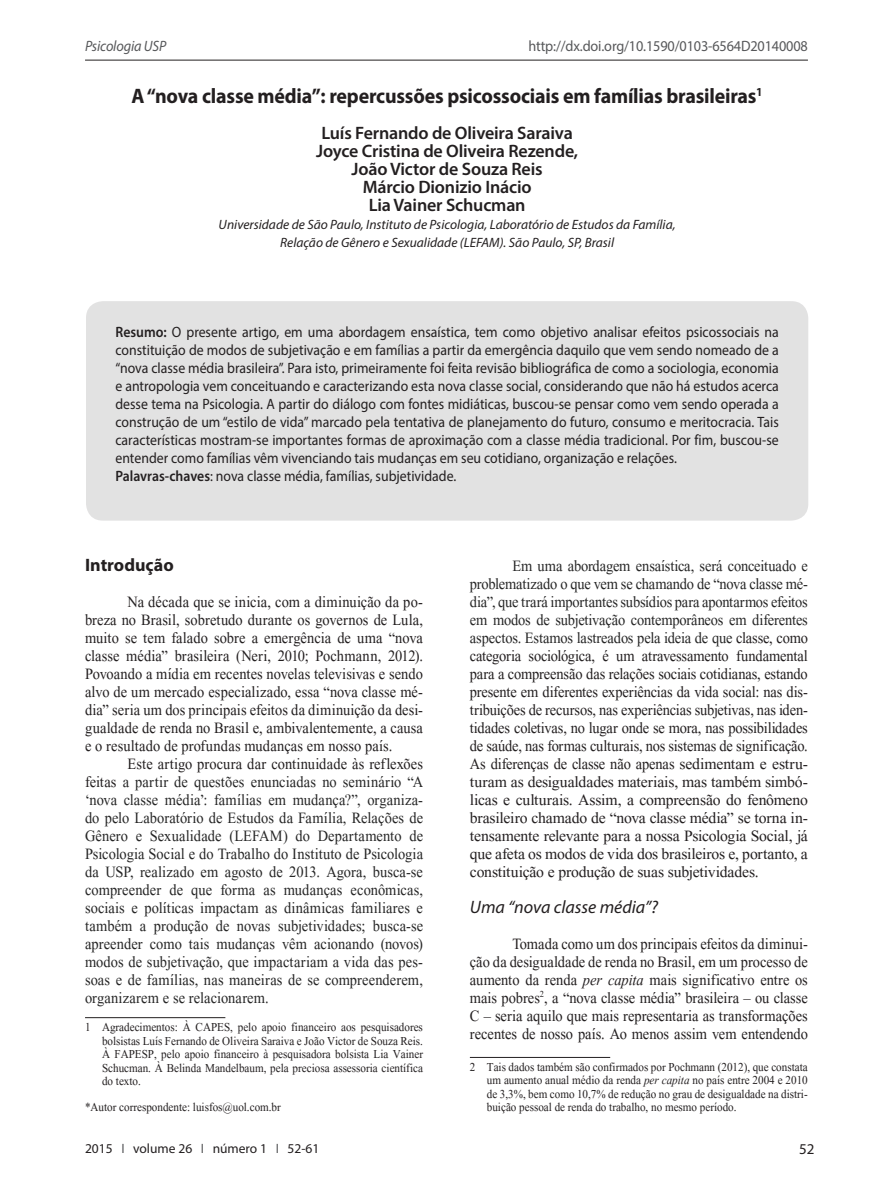
<style>
.page{position:relative;width:893px;height:1191px;background:#fff}
.page>*{position:absolute;margin:0;border:0;box-sizing:border-box;transform-origin:0 0}
.titulo{font:700 21px "Myriad Pro";letter-spacing:-.01em;color:#231f20;scale:.95 1}
.texto{font:19.5px/18px "Aparajita";color:#231f20;text-align:justify;scale:.92 1}
.texto-2{font:19.5px/18px "Aparajita";letter-spacing:.005em;color:#262626;text-align:justify;scale:.92 1}
.autores{font:600 18px/18px "Myriad Pro";letter-spacing:-.01em;color:#231f20;text-align:center}
.SUB2{font:italic 18px "Myriad Pro";color:#231f20}
.sub1{font:700 18px "Myriad Pro";color:#231f20}
.resumo{font:15px/18px "Myriad Pro";color:#231f20;text-align:justify;scale:.92 1}
.RODAPE{font:15px/13.5px "Aparajita";color:#231f20;text-align:justify;scale:.92 1}
.t1{font:15px "Myriad Pro";letter-spacing:-.01em;color:#57585a;scale:.95 1}
.t2{font:italic 15px "Myriad Pro";letter-spacing:-.01em;color:#57585a;scale:.95 1}
.resumo-2{font:15px "Myriad Pro";color:#231f20}
.instituicao{font:italic 13.5px/18px "Myriad Pro";color:#231f20;text-align:center}
.t3{font:13.5px "Myriad Pro";color:#231f20}
.s1{font-weight:600}
.s2{color:#231f20}
.s3{color:#262626}
.s4{font-style:italic}
.s5{color:#57585a}
</style>
<div class="page">
<hr style="left:85px;top:60px;width:723px;height:1px;background:#231f20">
<div style="left:86px;top:301px;width:722px;height:219px;background:#e2e2e2;border-radius:17px"></div>
<hr style="left:85px;top:1017px;width:140px;height:1px;background:#231f20">
<hr style="left:470px;top:1057px;width:140px;height:1px;background:#231f20">
<p class="t2" style="left:85px;top:36px;width:87px">Psicologia USP</p>
<p class="t1" style="left:528px;top:37px;width:296px">http://dx.doi.org/10.1590/0103-6564D20140008</p>
<p class="titulo" style="left:132px;top:82px;width:666px">A “nova classe média”: repercussões psicossociais em famílias brasileiras<sup>1</sup></p>
<p class="autores" style="left:321px;top:124px;width:253px">Luís Fernando de Oliveira Saraiva</p>
<p class="autores" style="left:316px;top:142px;width:263px">Joyce Cristina de Oliveira Rezende,<br>João Victor de Souza Reis<br>Márcio Dionizio Inácio</p>
<p class="autores" style="left:369px;top:196px;width:158px">Lia Vainer Schucman</p>
<p class="instituicao" style="left:219px;top:215px;width:458px">Universidade de São Paulo, Instituto de Psicologia, Laboratório de Estudos da Família,<br>Relação de Gênero e Sexualidade (LEFAM). São Paulo, SP, Brasil</p>
<p class="resumo" style="left:115px;top:323px;width:723px"><span class="s1">Resumo:</span> O presente artigo, em uma abordagem ensaística, tem como objetivo analisar efeitos psicossociais na constituição de modos de subjetivação e em famílias a partir da emergência daquilo que vem sendo nomeado de a “nova classe média brasileira”. Para isto, primeiramente foi feita revisão bibliográfica de como a sociologia, economia e antropologia vem conceituando e caracterizando esta nova classe social, considerando que não há estudos acerca desse tema na Psicologia. A partir do diálogo com fontes midiáticas, buscou-se pensar como vem sendo operada a construção de um “estilo de vida” marcado pela tentativa de planejamento do futuro, consumo e meritocracia. Tais características mostram-se importantes formas de aproximação com a classe média tradicional. Por fim, buscou-se entender como famílias vêm vivenciando tais mudanças em seu cotidiano, organização e relações.</p>
<p class="resumo" style="left:115px;top:467px;width:372px"><span class="s1">Palavras-chaves</span>: nova classe média, famílias, subjetividade.</p>
<p class="sub1" style="left:85px;top:553px;width:90px">Introdução</p>
<p class="texto" style="left:85px;top:595px;width:369px;text-indent:43px">Na década que se inicia, com a diminuição da po&shy;breza no Brasil, sobretudo durante os governos de Lula, muito se tem falado sobre a emergência de uma “nova classe média” brasileira (Neri, 2010; Pochmann, 2012).<br>Povoando a mídia em recentes novelas televisivas e sendo alvo de um mercado especializado, essa “nova classe mé&shy;dia” seria um dos principais efeitos da diminuição da desi&shy;gualdade de renda no Brasil e, ambivalentemente, a causa e o resultado de profundas mudanças em nosso país.<sup>1</sup></p>
<p class="texto-2" style="left:85px;top:757px;width:369px;text-indent:43px"><span class="s2">Este artigo procura dar continuidade às reflexões feitas</span> a partir de questões enunciadas no seminário “A ‘nova classe média’: famílias em mudança?”, organiza&shy;do pelo Laboratório de Estudos da Família, Relações de Gênero e Sexualidade (LEFAM) do Departamento de Psicologia Social e do Trabalho do Instituto de Psicologia da USP, realizado em agosto de 2013. Agora, busca-se compreender de que forma as mudanças econômicas, sociais e políticas impactam as dinâmicas familiares e também a produção de novas subjetividades; busca-se apreender como tais mudanças vêm acionando (novos) modos de subjetivação, que impactariam a vida das pes&shy;soas e de famílias, nas maneiras de se compreenderem, organizarem e se relacionarem.</p>
<p class="RODAPE" style="left:102px;top:1022px;width:350px;text-indent:-17px">1 Agradecimentos: À CAPES, pelo apoio financeiro aos pesquisadores bolsistas Luís Fernando de Oliveira Saraiva e João Victor de Souza Reis.<br>À FAPESP, pelo apoio financeiro à pesquisadora bolsista Lia Vainer Schucman. À Belinda Mandelbaum, pela preciosa assessoria científica do texto.</p>
<p class="RODAPE" style="left:85px;top:1102px;width:214px">*Autor correspondente: luisfos@uol.com.br</p>
<p class="texto" style="left:470px;top:559px;width:369px;text-indent:43px"><span class="s3">Em uma abordagem ensaística, será conceituado e problematizado o que vem se chamando de “nova classe mé&shy;dia”, que trará importantes subsídios para apontarmos efeitos em modos de subjetivação contemporâneos em diferentes aspectos. Estamos lastreados pela ideia de que</span> classe, como categoria sociológica, é um atravessamento fundamental para a compreensão das relações sociais cotidianas, estando presente em diferentes experiências da vida social: nas dis&shy;tribuições de recursos, nas experiências subjetivas, nas iden&shy;tidades coletivas, no lugar onde se mora, nas possibilidades de saúde, nas formas culturais, nos sistemas de significação.<br>As diferenças de classe não apenas sedimentam e estru&shy;turam as desigualdades materiais, mas também simbó&shy;licas e culturais. Assim, a compreensão do fenômeno brasileiro chamado de “nova classe média” se torna in&shy;tensamente relevante para a nossa Psicologia Social, já que afeta os modos de vida dos brasileiros e, portanto, a constituição e produção de suas subjetividades.</p>
<p class="SUB2" style="left:470px;top:896px;width:190px">Uma “nova classe média”?</p>
<p class="texto" style="left:470px;top:937px;width:369px;text-indent:43px">Tomada como um dos principais efeitos da diminui&shy;ção da desigualdade de renda no Brasil, em um processo de aumento da renda <span class="s4">per capita</span> mais significativo entre os mais pobres<sup>2</sup>, a “nova classe média” brasileira – ou classe C – seria aquilo que mais representaria as transformações recentes de nosso país. Ao menos assim vem entendendo</p>
<p class="RODAPE" style="left:487px;top:1061px;width:350px;text-indent:-17px">2 Tais dados também são confirmados por Pochmann (2012), que constata um aumento anual médio da renda <span class="s4">per capita</span> no país entre 2004 e 2010 de 3,3%, bem como 10,7% de redução no grau de desigualdade na distri&shy;buição pessoal de renda do trabalho, no mesmo período.</p>
<p class="t3" style="left:85px;top:1140px;width:236px">2015 <span class="s5">I</span> volume 26 <span class="s5">I</span> número 1 <span class="s5">I</span> 52-61</p>
<p class="resumo-2" style="left:799px;top:1139px;width:17px">52</p>
</div>
